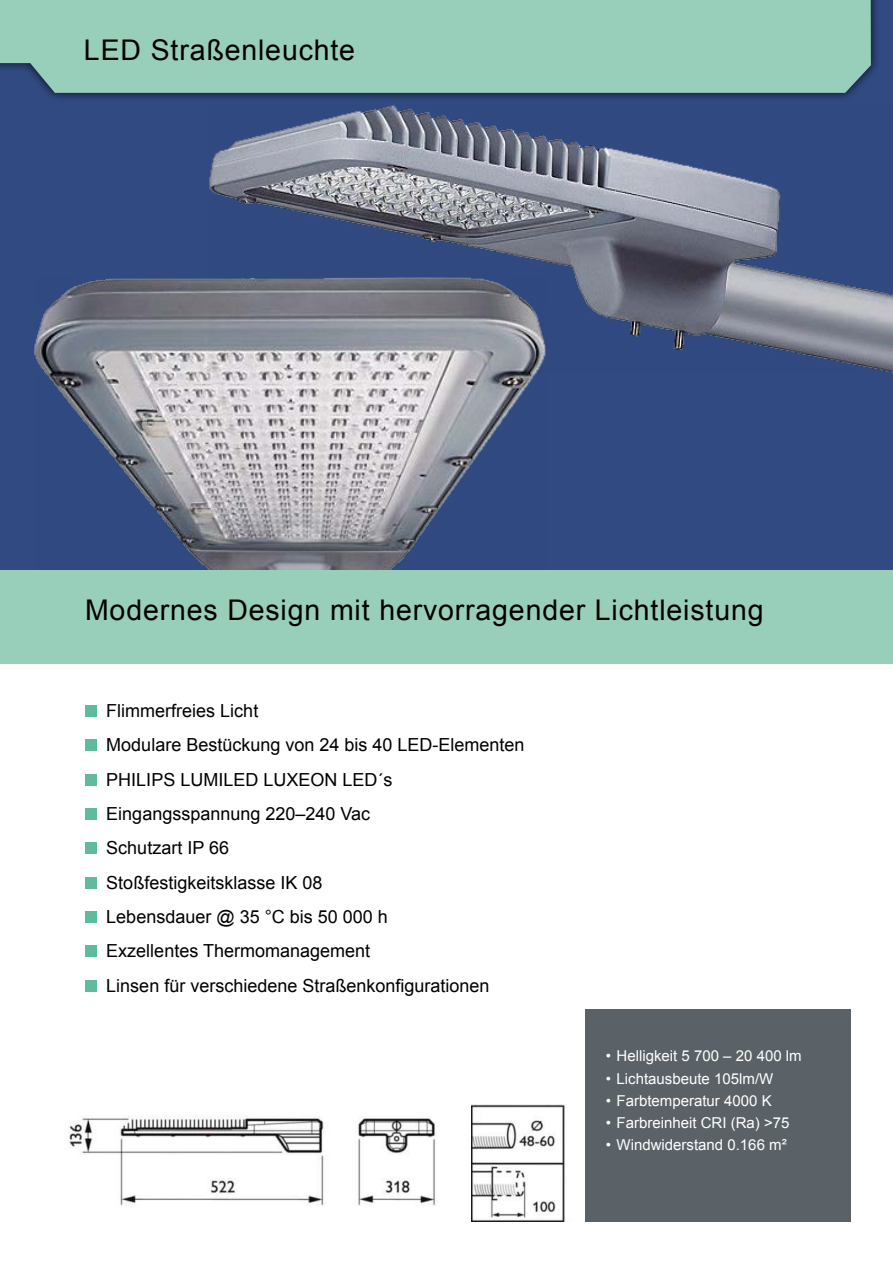
<style>
.page{position:relative;width:893px;height:1263px;background:#fff}
.page>*{position:absolute;margin:0;border:0;box-sizing:border-box;transform-origin:0 0}
.t1{font:28.5px "Arial";letter-spacing:.03em;color:#000}
.t2{font:18px "Arial";color:#000}
.t3{font:15px "Arial";color:#fff}
</style>
<div class="page">
<div style="left:585px;top:1009px;width:265px;height:212px;background:#5a6267"></div>
<div style="left:0;top:0;width:893px;height:570px;background:#314b82"></div>
<img style="left:35px;top:278px;width:506px;height:292px">
<div style="left:0;top:0;width:880px;height:103px;background:#000;opacity:.75"></div>
<div style="left:0;top:0;width:871px;height:93px;background:#98cfba"></div>
<div style="left:0;top:570px;width:893px;height:93px;background:#98cfba"></div>
<div style="left:85px;top:705px;width:12px;height:12px;background:#60ba9e"></div>
<div style="left:85px;top:739px;width:12px;height:12px;background:#60ba9e"></div>
<div style="left:85px;top:774px;width:12px;height:12px;background:#60ba9e"></div>
<div style="left:85px;top:808px;width:12px;height:12px;background:#60ba9e"></div>
<div style="left:85px;top:842px;width:12px;height:12px;background:#60ba9e"></div>
<div style="left:85px;top:877px;width:12px;height:12px;background:#60ba9e"></div>
<div style="left:85px;top:911px;width:12px;height:12px;background:#60ba9e"></div>
<div style="left:85px;top:945px;width:12px;height:12px;background:#60ba9e"></div>
<div style="left:85px;top:980px;width:12px;height:12px;background:#60ba9e"></div>
<img style="left:471px;top:1105px;width:95px;height:116px">
<img style="left:68px;top:1115px;width:257px;height:91px">
<img style="left:358px;top:1117px;width:79px;height:89px">
<img style="left:209px;top:106px;width:684px;height:266px">
<p class="t1" style="left:84px;top:31px;width:273px">LED Straßenleuchte</p>
<p class="t1" style="left:85px;top:591px;width:680px">Modernes Design mit hervorragender Lichtleistung</p>
<p class="t2" style="left:106px;top:699px;width:154px">Flimmerfreies Licht</p>
<p class="t2" style="left:106px;top:733px;width:420px">Modulare Bestückung von 24 bis 40 LED-Elementen</p>
<p class="t2" style="left:106px;top:767px;width:288px">PHILIPS LUMILED LUXEON LED´s</p>
<p class="t2" style="left:106px;top:802px;width:265px">Eingangsspannung 220–240 Vac</p>
<p class="t2" style="left:106px;top:836px;width:124px">Schutzart IP 66</p>
<p class="t2" style="left:106px;top:870px;width:218px">Stoßfestigkeitsklasse IK 08</p>
<p class="t2" style="left:106px;top:905px;width:283px">Lebensdauer @ 35 °C bis 50 000 h</p>
<p class="t2" style="left:106px;top:939px;width:265px">Exzellentes Thermomanagement</p>
<p class="t2" style="left:106px;top:974px;width:385px">Linsen für verschiedene Straßenkonfigurationen</p>
<p class="t3" style="left:606px;top:1046px;width:197px">• Helligkeit 5 700 – 20 400 lm</p>
<p class="t3" style="left:606px;top:1068px;width:169px">• Lichtausbeute 105lm/W</p>
<p class="t3" style="left:606px;top:1091px;width:167px">• Farbtemperatur 4000 K</p>
<p class="t3" style="left:606px;top:1113px;width:185px">• Farbreinheit CRI (Ra) &gt;75</p>
<p class="t3" style="left:606px;top:1135px;width:182px">• Windwiderstand 0.166 m²</p>
</div>
